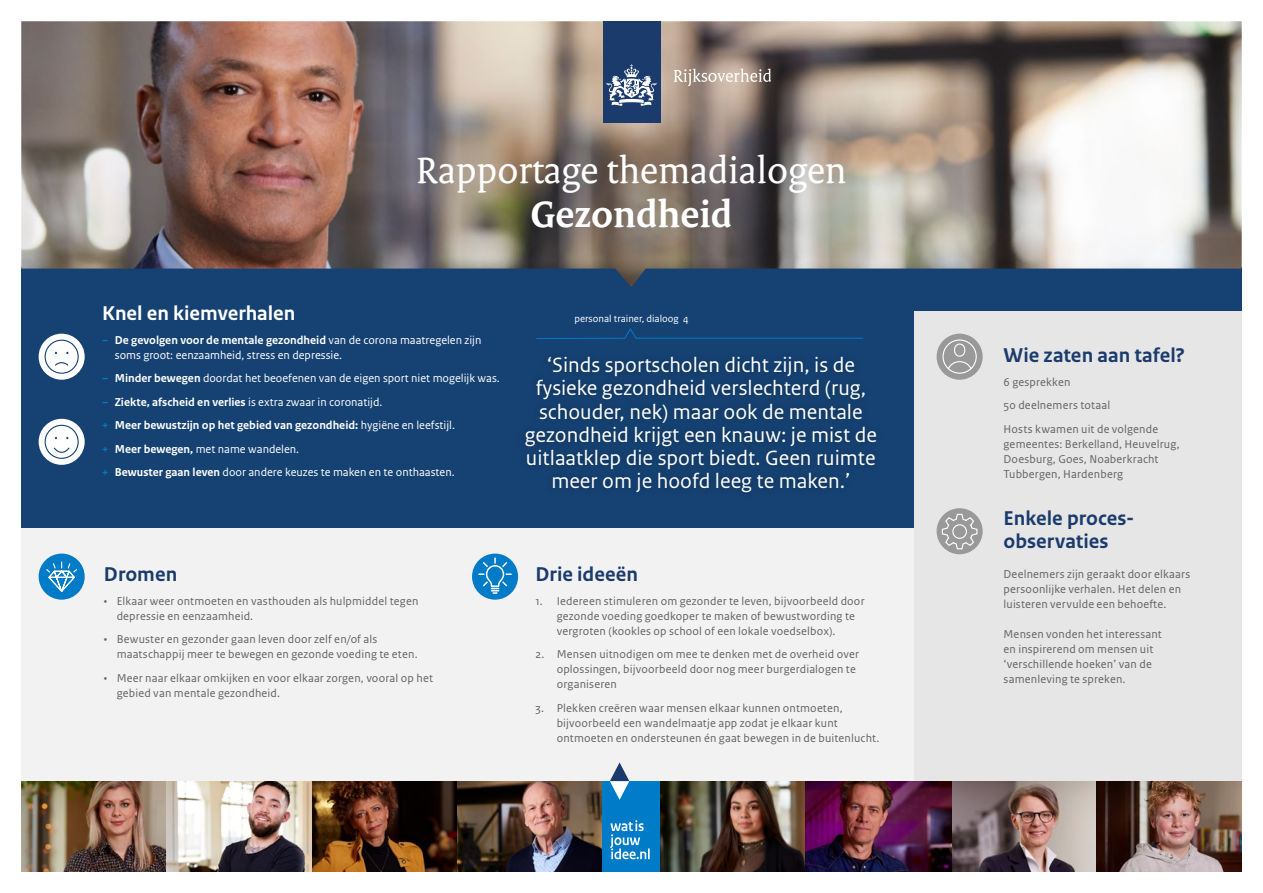
<style>
.page{position:relative;width:1263px;height:893px;background:#fff}
.page>*{position:absolute;margin:0;border:0;box-sizing:border-box;transform-origin:0 0}
.t1{font:39.6px "Rijksoverheid Serif";color:#fff}
.t2{font:700 39.6px "Rijksoverheid Serif";color:#fff}
.t3{font:21.9px/23.1px "Rijksoverheid Sans Text";color:#fff;text-align:center}
.t4{font:700 21px/22.5px "Rijksoverheid Sans Text";color:#1b3b6d}
.t5{font:700 21px "Rijksoverheid Sans Text";color:#fff}
.t6{font:12px/15px "Rijksoverheid Sans Text";letter-spacing:.015em;color:#646363}
.t7{font:12px/23.5px "Rijksoverheid Sans Text";color:#fff}
.t8{font:10.5px "Rijksoverheid Sans Text";color:#fff}
.s1{font-weight:700;color:#007bc7}
.s2{font-weight:700}
</style>
<div class="page">
<div style="left:21px;top:527px;width:1221px;height:345px;background:#f2f2f2"></div>
<div style="left:21px;top:267px;width:1221px;height:260px;background:#154273"></div>
<div style="left:914px;top:311px;width:328px;height:470px;background:#e6e6e6"></div>
<img style="left:21px;top:21px;width:1221px;height:266px">
<div style="left:602px;top:21px;width:58px;height:101px;background:#1b3b6d"></div>
<svg style="left:606px;top:64px;width:50px;height:42px"></svg>
<svg style="left:674px;top:69px;width:97px;height:17px;background:#bbaca1"></svg>
<div style="left:936px;top:508px;width:47px;height:46px;background:#999;border-radius:50%"></div>
<svg style="left:941px;top:513px;width:37px;height:37px"></svg>
<div style="left:936px;top:334px;width:47px;height:46px;background:#999;border-radius:50%"></div>
<svg style="left:942px;top:339px;width:35px;height:35px"></svg>
<div style="left:518px;top:350px;width:365px;height:149px;background:#143f6e"></div>
<svg style="left:536px;top:328px;width:328px;height:11px"></svg>
<div style="left:39px;top:334px;width:46px;height:46px;background:#fff;border-radius:50%"></div>
<div style="left:45px;top:340px;width:34px;height:34px;border:1px solid #154273;border-radius:50%"></div>
<svg style="left:55px;top:362px;width:14px;height:4px"></svg>
<img style="left:21px;top:781px;width:146px;height:91px">
<img style="left:660px;top:781px;width:146px;height:91px">
<img style="left:312px;top:781px;width:145px;height:91px">
<img style="left:951px;top:781px;width:145px;height:91px">
<img style="left:167px;top:781px;width:145px;height:91px">
<img style="left:1096px;top:781px;width:146px;height:91px">
<img style="left:457px;top:781px;width:146px;height:91px">
<img style="left:806px;top:781px;width:145px;height:91px">
<div style="left:603px;top:781px;width:57px;height:91px;background:#007bc7"></div>
<svg style="left:610px;top:762px;width:19px;height:38px"></svg>
<svg style="left:610px;top:820px;width:40px;height:39px"></svg>
<div style="left:472px;top:554px;width:46px;height:46px;background:#007bc7;border-radius:50%"></div>
<svg style="left:477px;top:557px;width:36px;height:37px"></svg>
<div style="left:39px;top:554px;width:46px;height:46px;background:#007bc7;border-radius:50%"></div>
<svg style="left:45px;top:561px;width:33px;height:35px"></svg>
<div style="left:39px;top:419px;width:46px;height:46px;background:#fff;border-radius:50%"></div>
<svg style="left:44px;top:424px;width:35px;height:35px"></svg>
<h1 class="t1" style="left:416px;top:147px;width:432px">Rapportage themadialogen</h1>
<h1 class="t2" style="left:530px;top:190px;width:203px">Gezondheid</h1>
<h3 class="t5" style="left:102px;top:301px;width:195px">Knel en kiemverhalen</h3>
<p class="t7" style="left:115px;top:332px;width:368px;line-height:15px;text-indent:-13px"><span class="s1">–</span> <span class="s2">De gevolgen voor de mentale gezondheid</span> van de corona maatregelen zijn soms groot: eenzaamheid, stress en depressie.</p>
<p class="t7" style="left:102px;top:367px;width:399px"><span class="s1">–</span> <span class="s2">Minder bewegen</span> doordat het beoefenen van de eigen sport niet mogelijk was.</p>
<p class="t7" style="left:102px;top:390px;width:354px"><span class="s1">–</span> <span class="s2">Ziekte, afscheid en verlies</span> is extra zwaar in coronatijd.<br><span class="s1">+</span> <span class="s2">Meer bewustzijn op het gebied van gezondheid:</span> hygiëne en leefstijl. <span class="s1">+</span> <span class="s2">Meer bewegen,</span> met name wandelen.<br><span class="s1">+</span> <span class="s2">Bewuster gaan leven</span> door andere keuzes te maken en te onthaasten.</p>
<p class="t8" style="left:574px;top:313px;width:116px">personal trainer, dialoog 4</p>
<h2 class="t3" style="left:525px;top:354px;width:354px">‘Sinds sportscholen dicht zijn, is de fysieke gezondheid verslechterd (rug, schouder, nek) maar ook de mentale gezondheid krijgt een knauw: je mist de uitlaatklep die sport biedt. Geen ruimte meer om je hoofd leeg te maken.’</h2>
<h3 class="t4" style="left:104px;top:563px;width:75px">Dromen</h3>
<p class="t6" style="left:117px;top:593px;width:303px;text-indent:-13px">• Elkaar weer ontmoeten en vasthouden als hulpmiddel tegen depressie en eenzaamheid.</p>
<p class="t6" style="left:117px;top:632px;width:302px;text-indent:-13px">• Bewuster en gezonder gaan leven door zelf en/of als maatschappij meer te bewegen en gezonde voeding te eten.</p>
<p class="t6" style="left:117px;top:670px;width:318px;text-indent:-13px">• Meer naar elkaar omkijken en voor elkaar zorgen, vooral op het gebied van mentale gezondheid.</p>
<h3 class="t4" style="left:535px;top:563px;width:104px">Drie ideeën</h3>
<p class="t6" style="left:557px;top:593px;width:309px;text-indent:-21px">1. Iedereen stimuleren om gezonder te leven, bijvoorbeeld door gezonde voeding goedkoper te maken of bewustwording te vergroten (kookles op school of een lokale voedselbox).</p>
<p class="t6" style="left:557px;top:647px;width:304px;text-indent:-21px">2. Mensen uitnodigen om mee te denken met de overheid over oplossingen, bijvoorbeeld door nog meer burgerdialogen te organiseren</p>
<p class="t6" style="left:557px;top:700px;width:324px;text-indent:-21px">3. Plekken creëren waar mensen elkaar kunnen ontmoeten, bijvoorbeeld een wandelmaatje app zodat je elkaar kunt ontmoeten en ondersteunen én gaat bewegen in de buitenlucht.</p>
<h3 class="t4" style="left:1003px;top:344px;width:183px">Wie zaten aan tafel?</h3>
<p class="t6" style="left:1003px;top:370px;width:156px;line-height:23.5px">6 gesprekken<br>50 deelnemers totaal<br>Hosts kwamen uit de volgende</p>
<p class="t6" style="left:1003px;top:436px;width:178px">gemeentes: Berkelland, Heuvelrug,<br>Doesburg, Goes, Noaberkracht<br>Tubbergen, Hardenberg</p>
<h3 class="t4" style="left:1003px;top:508px;width:132px">Enkele proces&shy;observaties</h3>
<p class="t6" style="left:1003px;top:566px;width:188px">Deelnemers zijn geraakt door elkaars persoonlijke verhalen. Het delen en luisteren vervulde een behoefte.</p>
<p class="t6" style="left:1003px;top:626px;width:160px">Mensen vonden het interessant en inspirerend om mensen uit ‘verschillende hoeken’ van de samenleving te spreken.</p>
</div>
